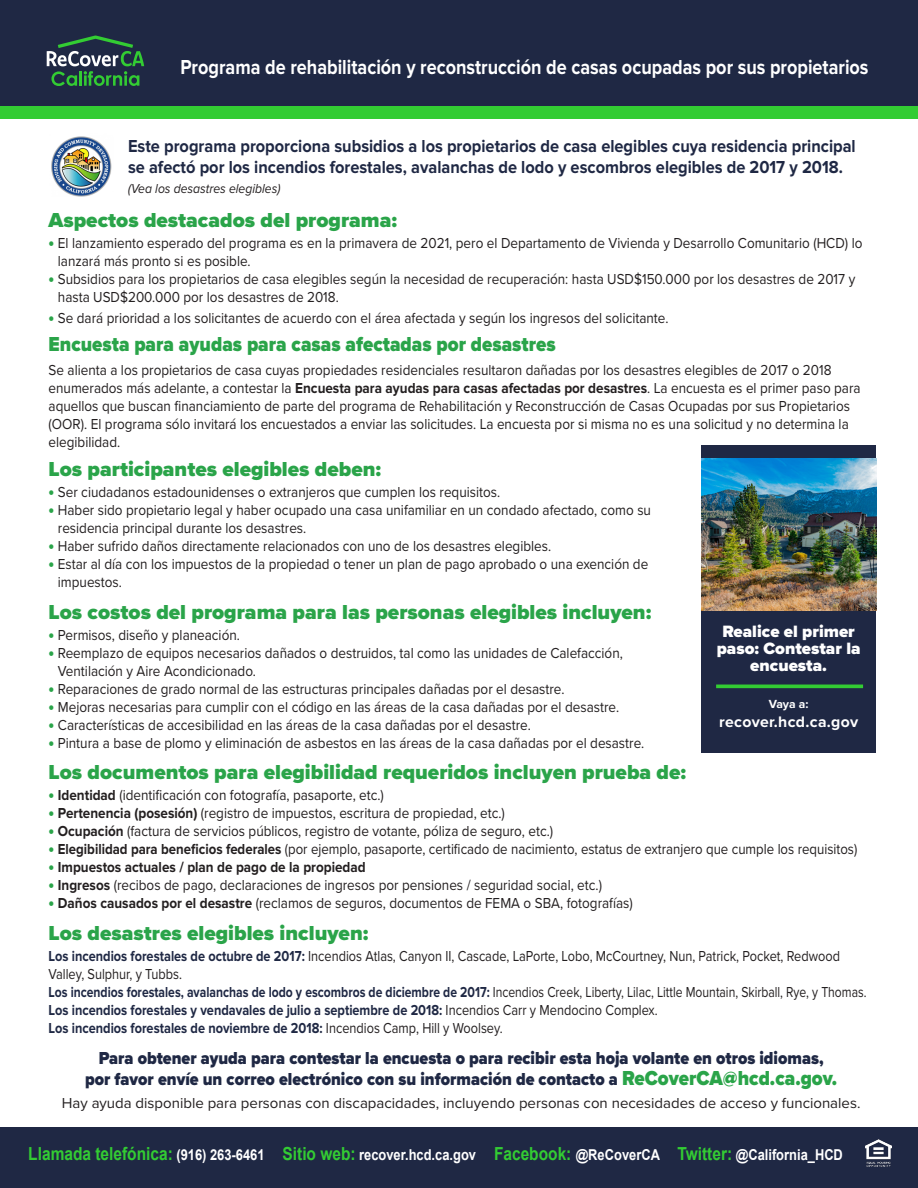
<style>
.page{position:relative;width:918px;height:1188px;background:#fff}
.page>*{position:absolute;margin:0;border:0;box-sizing:border-box;transform-origin:0 0}
.t1{font:900 21px "Proxima Nova";color:#2aa449}
.Headline_Style_1{font:700 21px "Proxima Nova";color:#fff;scale:.86 1}
.t2{font:900 21px "Proxima Nova";color:#2aa449;scale:.9 1}
.t3{font:700 18px/21px "Proxima Nova";color:#1f2844;scale:.91 1}
.t4{font:900 18px/21px "Proxima Nova";color:#1f2844;text-align:center;scale:.9 1}
.t5{font:900 16.95px/17px "Proxima Nova";color:#fff;text-align:center}
.t6{font:700 15.75px "Proxima Nova";letter-spacing:.02em;color:#fff}
.Paragraph_Style_1{font:15px/18px "Proxima Nova";color:#231f20;scale:.9 1}
.t7{font:700 15px "Proxima Nova";color:#1f2844;scale:.85 1}
.Paragraph_Style_1-2{font:15px/18px "Proxima Nova";color:#231f20;scale:.85 1}
.t8{font:700 15px "Proxima Nova";color:#1f2844;scale:.81 1}
.Paragraph_Style_1-3{font:15px "Proxima Nova";color:#231f20;scale:.88 1}
.Paragraph_Style_1-4{font:15px "Proxima Nova";color:#231f20}
.Footer_Style_2{font:700 15px "Arial";color:#fff;scale:.86 1}
.t9{font:700 15px "Proxima Nova";color:#231f20;scale:.9 1}
.t10{font:italic 13.5px "Proxima Nova";color:#231f20;scale:.9 1}
.t11{font:700 12.15px "Proxima Nova";color:#fff}
.s1{font-weight:900;font-size:18px;color:#2aa449}
.s2{font-weight:700}
.s3{font-weight:700;color:#1f2844}
.s4{font-weight:400;color:#231f20}
.s5{font-size:21px;color:#2aa449}
.s6{font-size:18px;color:#3c3}
</style>
<div class="page">
<div style="left:701px;top:445px;width:175px;height:308px;background:#1f2844"></div>
<img style="left:701px;top:458px;width:175px;height:152px">
<hr style="left:716px;top:685px;width:147px;height:3px;background:#3c3">
<div style="left:0;top:0;width:918px;height:116px;background:#1f2844"></div>
<svg style="left:47px;top:35px;width:97px;height:51px"></svg>
<div style="left:0;top:1128px;width:918px;height:60px;background:#1f2844"></div>
<img style="left:51px;top:136px;width:61px;height:61px">
<img style="left:865px;top:1139px;width:26px;height:27px">
<div style="left:0;top:106px;width:918px;height:13px;background:#3c3"></div>
<p class="Headline_Style_1" style="left:180px;top:55px;width:802px">Programa de rehabilitación y reconstrucción de casas ocupadas por sus propietarios</p>
<p class="t3" style="left:128px;top:136px;width:801px">Este programa proporciona subsidios a los propietarios de casa elegibles cuya residencia principal se afectó por los incendios forestales, avalanchas de lodo y escombros elegibles de 2017 y 2018.</p>
<p class="t10" style="left:128px;top:178px;width:171px">(Vea los desastres elegibles)</p>
<p class="t1" style="left:49px;top:204px;width:350px">Aspectos destacados del programa:</p>
<p class="Paragraph_Style_1" style="left:58px;top:233px;width:895px;text-indent:-9px"><span class="s1">•</span> El lanzamiento esperado del programa es en la primavera de 2021, pero el Departamento de Vivienda y Desarrollo Comunitario (HCD) lo lanzará más pronto si es posible.</p>
<p class="Paragraph_Style_1" style="left:58px;top:269px;width:888px;text-indent:-9px"><span class="s1">•</span> Subsidios para los propietarios de casa elegibles según la necesidad de recuperación: hasta USD$150.000 por los desastres de 2017 y hasta USD$200.000 por los desastres de 2018.</p>
<p class="Paragraph_Style_1" style="left:49px;top:308px;width:690px"><span class="s1">•</span> Se dará prioridad a los solicitantes de acuerdo con el área afectada y según los ingresos del solicitante.</p>
<p class="t2" style="left:49px;top:328px;width:565px">Encuesta para ayudas para casas afectadas por desastres</p>
<p class="Paragraph_Style_1" style="left:49px;top:360px;width:904px">Se alienta a los propietarios de casa cuyas propiedades residenciales resultaron dañadas por los desastres elegibles de 2017 o 2018 enumerados más adelante, a contestar la <span class="s2">Encuesta para ayudas para casas afectadas por desastres</span>. La encuesta es el primer paso para aquellos que buscan financiamiento de parte del programa de Rehabilitación y Reconstrucción de Casas Ocupadas por sus Propietarios (OOR). El programa sólo invitará los encuestados a enviar las solicitudes. La encuesta por si misma no es una solicitud y no determina la elegibilidad.</p>
<p class="t1" style="left:49px;top:453px;width:334px">Los participantes elegibles deben:</p>
<p class="Paragraph_Style_1" style="left:49px;top:482px;width:503px"><span class="s1">•</span> Ser ciudadanos estadounidenses o extranjeros que cumplen los requisitos.</p>
<p class="Paragraph_Style_1" style="left:58px;top:500px;width:661px;text-indent:-9px"><span class="s1">•</span> Haber sido propietario legal y haber ocupado una casa unifamiliar en un condado afectado, como su residencia principal durante los desastres.</p>
<p class="Paragraph_Style_1" style="left:49px;top:536px;width:560px"><span class="s1">•</span> Haber sufrido daños directamente relacionados con uno de los desastres elegibles.</p>
<p class="Paragraph_Style_1" style="left:58px;top:554px;width:658px;text-indent:-9px"><span class="s1">•</span> Estar al día con los impuestos de la propiedad o tener un plan de pago aprobado o una exención de impuestos.</p>
<p class="t1" style="left:49px;top:596px;width:604px">Los costos del programa para las personas elegibles incluyen:</p>
<p class="Paragraph_Style_1" style="left:49px;top:625px;width:214px"><span class="s1">•</span> Permisos, diseño y planeación.</p>
<p class="Paragraph_Style_1" style="left:58px;top:643px;width:629px;text-indent:-9px"><span class="s1">•</span> Reemplazo de equipos necesarios dañados o destruidos, tal como las unidades de Calefacción,<br>Ventilación y Aire Acondicionado.</p>
<p class="Paragraph_Style_1" style="left:49px;top:679px;width:575px"><span class="s1">•</span> Reparaciones de grado normal de las estructuras principales dañadas por el desastre.</p>
<p class="Paragraph_Style_1" style="left:49px;top:697px;width:635px"><span class="s1">•</span> Mejoras necesarias para cumplir con el código en las áreas de la casa dañadas por el desastre.</p>
<p class="Paragraph_Style_1" style="left:49px;top:715px;width:537px"><span class="s1">•</span> Características de accesibilidad en las áreas de la casa dañadas por el desastre.</p>
<p class="Paragraph_Style_1" style="left:49px;top:733px;width:663px"><span class="s1">•</span> Pintura a base de plomo y eliminación de asbestos en las áreas de la casa dañadas por el desastre.</p>
<p class="t1" style="left:49px;top:756px;width:639px">Los documentos para elegibilidad requeridos incluyen prueba de:</p>
<p class="Paragraph_Style_1" style="left:49px;top:785px;width:374px"><span class="s1">•</span> <span class="s2">Identidad</span> (identificación con fotografía, pasaporte, etc.)</p>
<p class="Paragraph_Style_1" style="left:49px;top:803px;width:509px"><span class="s1">•</span> <span class="s2">Pertenencia (posesión)</span> (registro de impuestos, escritura de propiedad, etc.)</p>
<p class="Paragraph_Style_1" style="left:49px;top:821px;width:562px"><span class="s1">•</span> <span class="s2">Ocupación</span> (factura de servicios públicos, registro de votante, póliza de seguro, etc.)</p>
<p class="Paragraph_Style_1-3" style="left:49px;top:838px;width:920px"><span class="s1">•</span> <span class="s2">Elegibilidad para beneficios federales</span> (por ejemplo, pasaporte, certificado de nacimiento, estatus de extranjero que cumple los requisitos)</p>
<p class="t9" style="left:49px;top:858px;width:354px"><span class="s1">•</span> Impuestos actuales / plan de pago de la propiedad</p>
<p class="Paragraph_Style_1" style="left:49px;top:875px;width:616px"><span class="s1">•</span> <span class="s2">Ingresos</span> (recibos de pago, declaraciones de ingresos por pensiones / seguridad social, etc.)</p>
<p class="Paragraph_Style_1" style="left:49px;top:893px;width:651px"><span class="s1">•</span> <span class="s2">Daños causados por el desastre</span> (reclamos de seguros, documentos de FEMA o SBA, fotografías)</p>
<p class="t1" style="left:49px;top:917px;width:321px">Los desastres elegibles incluyen:</p>
<p class="Paragraph_Style_1-2" style="left:49px;top:946px;width:933px"><span class="s3">Los incendios forestales de octubre de 2017:</span> Incendios Atlas, Canyon II, Cascade, LaPorte, Lobo, McCourtney, Nun, Patrick, Pocket, Redwood<br>Valley, Sulphur, y Tubbs.</p>
<p class="t8" style="left:49px;top:983px;width:1011px">Los incendios forestales, avalanchas de lodo y escombros de diciembre de 2017: <span class="s4">Incendios Creek, Liberty, Lilac, Little Mountain, Skirball, Rye, y Thomas.</span></p>
<p class="t7" style="left:49px;top:1001px;width:718px">Los incendios forestales y vendavales de julio a septiembre de 2018: <span class="s4">Incendios Carr y Mendocino Complex.</span></p>
<p class="t7" style="left:49px;top:1019px;width:536px">Los incendios forestales de noviembre de 2018: <span class="s4">Incendios Camp, Hill y Woolsey.</span></p>
<p class="t4" style="left:85px;top:1047px;width:837px">Para obtener ayuda para contestar la encuesta o para recibir esta hoja volante en otros idiomas, por favor envíe un correo electrónico con su información de contacto a <span class="s5">ReCoverCA@hcd.ca.gov.</span></p>
<p class="Paragraph_Style_1-4" style="left:62px;top:1091px;width:800px">Hay ayuda disponible para personas con discapacidades, incluyendo personas con necesidades de acceso y funcionales.</p>
<p class="t5" style="left:717px;top:623px;width:145px">Realice el primer paso: Contestar la encuesta.</p>
<p class="t11" style="left:769px;top:697px;width:41px">Vaya a:</p>
<p class="t6" style="left:719px;top:712px;width:141px">recover.hcd.ca.gov</p>
<p class="Footer_Style_2" style="left:28px;top:1144px;width:949px"><span class="s6">Llamada telefónica:</span> (916) 263-6461 <span class="s6">Sitio web:</span> recover.hcd.ca.gov <span class="s6">Facebook:</span> @ReCoverCA <span class="s6">Twitter:</span> @California_HCD</p>
</div>
